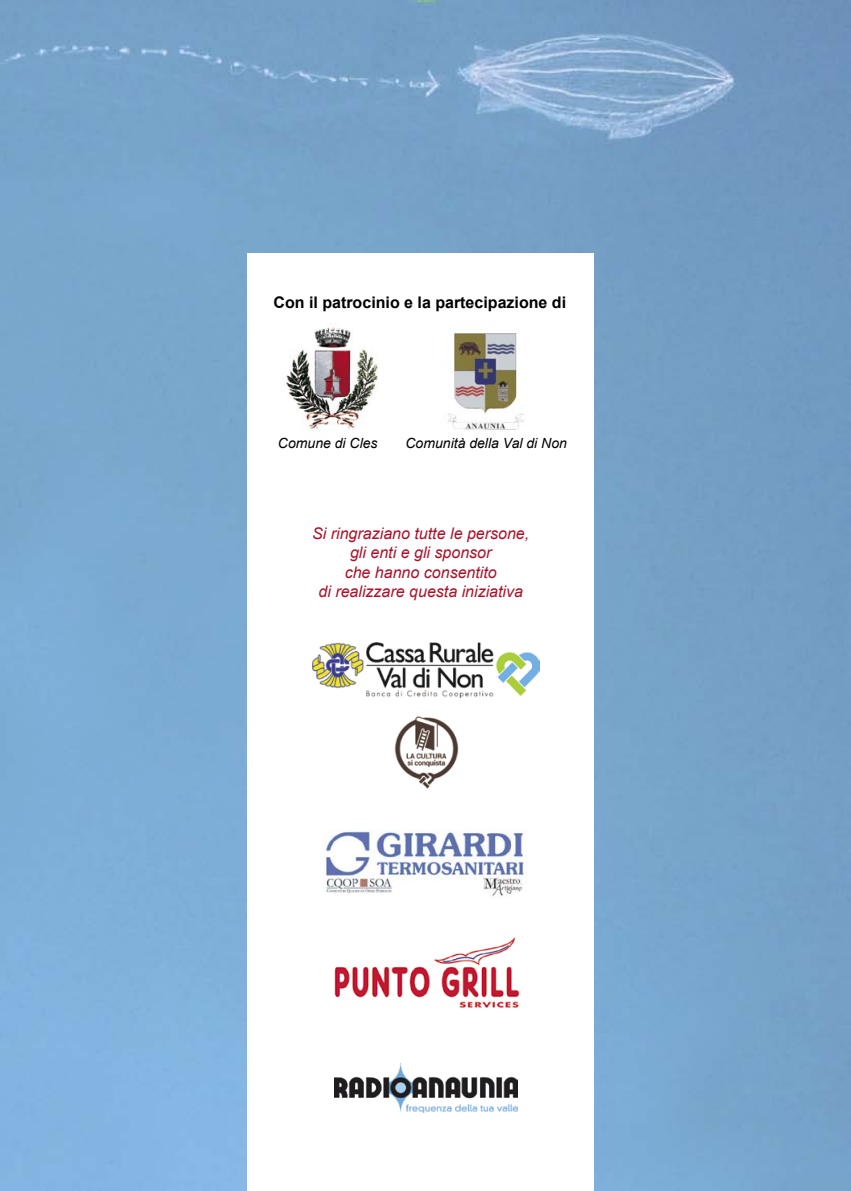
<style>
.page{position:relative;width:851px;height:1191px;background:#fff}
.page>*{position:absolute;margin:0;border:0;box-sizing:border-box;transform-origin:0 0}
.t1{font:italic 16px/19.2px "Arial";color:#a9132a;text-align:center}
.t2{font:700 16px "Arial";color:#000}
.t3{font:italic 14px "Arial";color:#000}
</style>
<div class="page">
<img style="left:0;top:0;width:850px;height:1191px">
<div style="left:248px;top:253px;width:345px;height:938px;background:#fff"></div>
<img style="left:334px;top:937px;width:186px;height:71px">
<img style="left:323px;top:829px;width:204px;height:67px">
<img style="left:313px;top:643px;width:226px;height:54px">
<img style="left:394px;top:716px;width:65px;height:73px">
<img style="left:335px;top:1063px;width:182px;height:49px">
<img style="left:286px;top:327px;width:238px;height:104px">
<p class="t2" style="left:273px;top:292px;width:294px">Con il patrocinio e la partecipazione di</p>
<p class="t3" style="left:278px;top:434px;width:101px">Comune di Cles</p>
<p class="t3" style="left:405px;top:434px;width:163px">Comunità della Val di Non</p>
<p class="t1" style="left:312px;top:524px;width:218px">Si ringraziano tutte le persone, gli enti e gli sponsor<br>che hanno consentito<br>di realizzare questa iniziativa</p>
</div>
